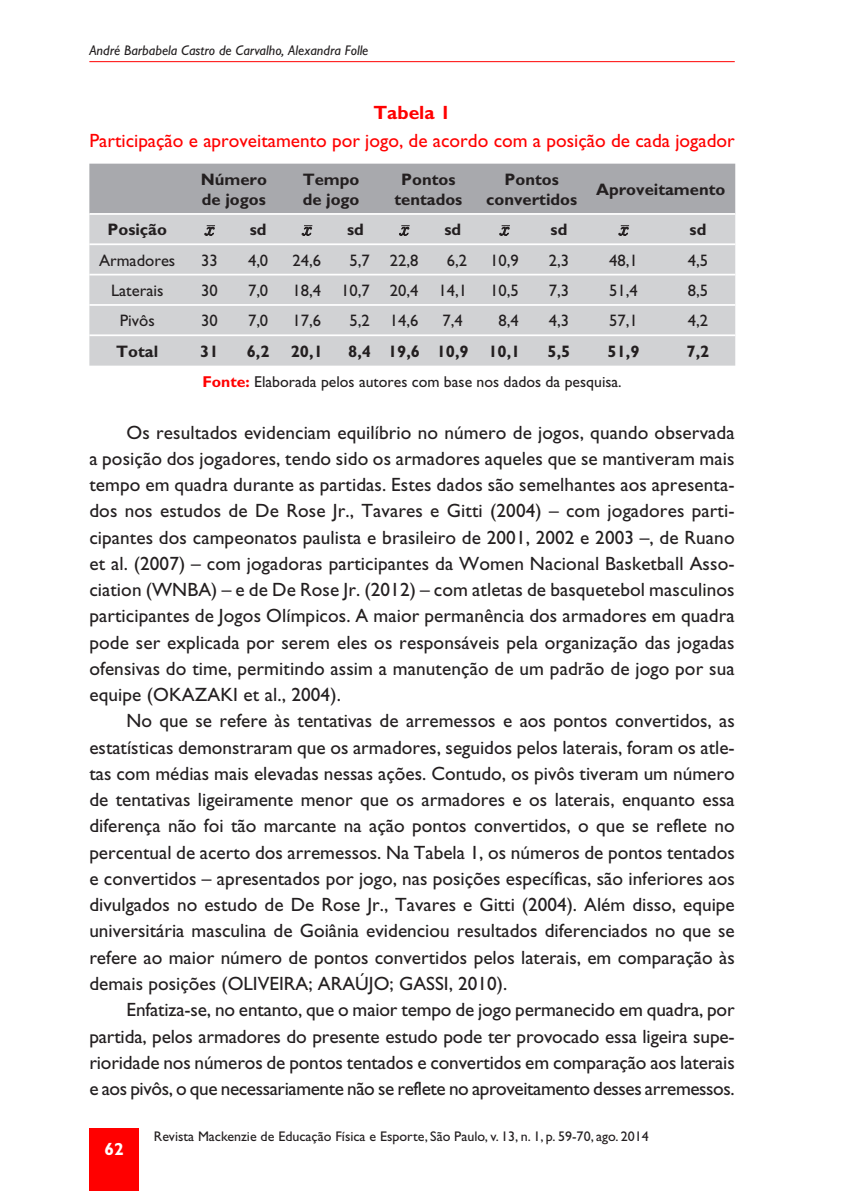
<style>
.page{position:relative;width:844px;height:1191px;background:#fff}
.page>*{position:absolute;margin:0;border:0;box-sizing:border-box;transform-origin:0 0}
.t1{font:19.25px/26.2px "Gill Sans";color:#231f20;text-align:justify}
.t2{font:19.25px "Gill Sans";color:#f00}
.t3{font:700 19.25px "Gill Sans";color:#f00}
.t4{font:19.25px "Bell MT Italic";color:#231f20}
.t5{font:700 17.5px "Gill Sans";color:#fff}
.t6{font:700 16.62px/19.9px "Gill Sans";color:#231f20}
.t7{font:16.62px "Gill Sans";color:#231f20}
.t8{font:15.75px "Gill Sans";color:#231f20}
.t9{font:14px "Gill Sans";color:#231f20}
.t10{font:italic 14px "Gill Sans";color:#231f20}
.s1{font-weight:700;color:#f00}
</style>
<div class="page">
<div style="left:89px;top:1129px;width:50px;height:62px;background:#f00"></div>
<hr style="left:89px;top:61px;width:645px;height:1px;background:#f00">
<div style="left:89px;top:164px;width:646px;height:49px;background:#a8a9ad"></div>
<div style="left:89px;top:215px;width:646px;height:151px;background:#d1d2d4"></div>
<hr style="left:89px;top:243px;width:646px;height:2px;background:#fff">
<hr style="left:89px;top:274px;width:646px;height:1px;background:#fff">
<hr style="left:89px;top:304px;width:646px;height:2px;background:#fff">
<hr style="left:89px;top:334px;width:646px;height:2px;background:#fff">
<p class="t10" style="left:89px;top:46px;width:280px">André Barbabela Castro de Carvalho, Alexandra Folle</p>
<p class="t3" style="left:373px;top:105px;width:79px">Tabela 1</p>
<p class="t2" style="left:89px;top:134px;width:646px">Participação e aproveitamento por jogo, de acordo com a posição de cada jogador</p>
<p class="t6" style="left:201px;top:171px;width:68px">Número de jogos</p>
<p class="t6" style="left:302px;top:171px;width:58px">Tempo de jogo</p>
<p class="t6" style="left:394px;top:171px;width:69px;text-align:center">Pontos tentados</p>
<p class="t6" style="left:486px;top:171px;width:92px;text-align:center">Pontos convertidos</p>
<p class="t6" style="left:596px;top:181px;width:131px">Aproveitamento</p>
<p class="t6" style="left:107px;top:222px;width:61px">Posição</p>
<p class="t4" style="left:204px;top:217px;width:11px">x</p>
<p class="t6" style="left:250px;top:222px;width:18px">sd</p>
<p class="t4" style="left:301px;top:217px;width:11px">x</p>
<p class="t6" style="left:347px;top:222px;width:18px">sd</p>
<p class="t4" style="left:398px;top:217px;width:11px">x</p>
<p class="t6" style="left:444px;top:222px;width:18px">sd</p>
<p class="t4" style="left:499px;top:217px;width:11px">x</p>
<p class="t6" style="left:550px;top:222px;width:18px">sd</p>
<p class="t4" style="left:618px;top:217px;width:11px">x</p>
<p class="t6" style="left:689px;top:222px;width:18px">sd</p>
<p class="t7" style="left:99px;top:254px;width:78px">Armadores</p>
<p class="t7" style="left:201px;top:254px;width:18px">33</p>
<p class="t7" style="left:248px;top:254px;width:22px">4,0</p>
<p class="t7" style="left:292px;top:254px;width:30px">24,6</p>
<p class="t7" style="left:349px;top:254px;width:70px">5,7 22,8</p>
<p class="t7" style="left:446px;top:254px;width:22px">6,2</p>
<p class="t7" style="left:490px;top:254px;width:30px">10,9</p>
<p class="t7" style="left:548px;top:254px;width:22px">2,3</p>
<p class="t7" style="left:609px;top:254px;width:30px">48,1</p>
<p class="t7" style="left:687px;top:254px;width:22px">4,5</p>
<p class="t7" style="left:111px;top:285px;width:54px">Laterais</p>
<p class="t7" style="left:201px;top:285px;width:18px">30</p>
<p class="t7" style="left:248px;top:285px;width:22px">7,0</p>
<p class="t7" style="left:292px;top:285px;width:176px">18,4 10,7 20,4 14,1</p>
<p class="t7" style="left:490px;top:285px;width:30px">10,5</p>
<p class="t7" style="left:548px;top:285px;width:22px">7,3</p>
<p class="t7" style="left:609px;top:285px;width:30px">51,4</p>
<p class="t7" style="left:687px;top:285px;width:22px">8,5</p>
<p class="t7" style="left:120px;top:315px;width:36px">Pivôs</p>
<p class="t7" style="left:201px;top:315px;width:18px">30</p>
<p class="t7" style="left:248px;top:315px;width:22px">7,0</p>
<p class="t7" style="left:292px;top:315px;width:30px">17,6</p>
<p class="t7" style="left:349px;top:315px;width:70px">5,2 14,6</p>
<p class="t7" style="left:442px;top:315px;width:22px">7,4</p>
<p class="t7" style="left:498px;top:315px;width:22px">8,4</p>
<p class="t7" style="left:548px;top:315px;width:22px">4,3</p>
<p class="t7" style="left:609px;top:315px;width:30px">57,1</p>
<p class="t7" style="left:687px;top:315px;width:22px">4,2</p>
<p class="t6" style="left:116px;top:343px;width:43px">Total</p>
<p class="t6" style="left:200px;top:343px;width:20px">31</p>
<p class="t6" style="left:247px;top:343px;width:24px">6,2</p>
<p class="t6" style="left:291px;top:343px;width:34px">20,1</p>
<p class="t6" style="left:348px;top:343px;width:174px">8,4 19,6 10,9 10,1</p>
<p class="t6" style="left:547px;top:343px;width:24px">5,5</p>
<p class="t6" style="left:607px;top:343px;width:34px">51,9</p>
<p class="t6" style="left:686px;top:343px;width:24px">7,2</p>
<p class="t8" style="left:202px;top:377px;width:420px"><span class="s1">Fonte:</span> Elaborada pelos autores com base nos dados da pesquisa.</p>
<p class="t1" style="left:89px;top:421px;width:646px;text-indent:37px">Os resultados evidenciam equilíbrio no número de jogos, quando observada a posição dos jogadores, tendo sido os armadores aqueles que se mantiveram mais tempo em quadra durante as partidas. Estes dados são semelhantes aos apresenta&shy;dos nos estudos de De Rose Jr., Tavares e Gitti (2004) – com jogadores parti - cipantes dos campeonatos paulista e brasileiro de 2001, 2002 e 2003 –, de Ruano et al. (2007) – com jogadoras participantes da Women Nacional Basketball Asso&shy;ciation (WNBA) – e de De Rose Jr. (2012) – com atletas de basquetebol masculinos participantes de Jogos Olímpicos. A maior permanência dos armadores em quadra pode ser explicada por serem eles os responsáveis pela organização das jogadas ofensivas do time, permitindo assim a manutenção de um padrão de jogo por sua equipe (OKAZAKI et al., 2004).</p>
<p class="t1" style="left:89px;top:710px;width:646px;text-indent:37px">No que se refere às tentativas de arremessos e aos pontos convertidos, as estatísticas demonstraram que os armadores, seguidos pelos laterais, foram os atle&shy;tas com médias mais elevadas nessas ações. Contudo, os pivôs tiveram um número de tentativas ligeiramente menor que os armadores e os laterais, enquanto essa diferença não foi tão marcante na ação pontos convertidos, o que se reflete no percentual de acerto dos arremessos. Na Tabela 1, os números de pontos tentados e convertidos – apresentados por jogo, nas posições específicas, são inferiores aos divulgados no estudo de De Rose Jr., Tavares e Gitti (2004). Além disso, equipe universitária masculina de Goiânia evidenciou resultados diferenciados no que se refere ao maior número de pontos convertidos pelos laterais, em comparação às demais posições (OLIVEIRA; ARAÚJO; GASSI, 2010).</p>
<p class="t1" style="left:89px;top:998px;width:646px;text-indent:37px">Enfatiza-se, no entanto, que o maior tempo de jogo permanecido em quadra, por partida, pelos armadores do presente estudo pode ter provocado essa ligeira supe&shy;rioridade nos números de pontos tentados e convertidos em comparação aos laterais e aos pivôs, o que necessariamente não se reflete no aproveitamento desses arremessos.</p>
<p class="t5" style="left:104px;top:1143px;width:21px">62</p>
<p class="t9" style="left:154px;top:1131px;width:496px">Revista Mackenzie de Educação Física e Esporte, São Paulo, v. 13, n. 1, p. 59-70, ago. 2014</p>
</div>
